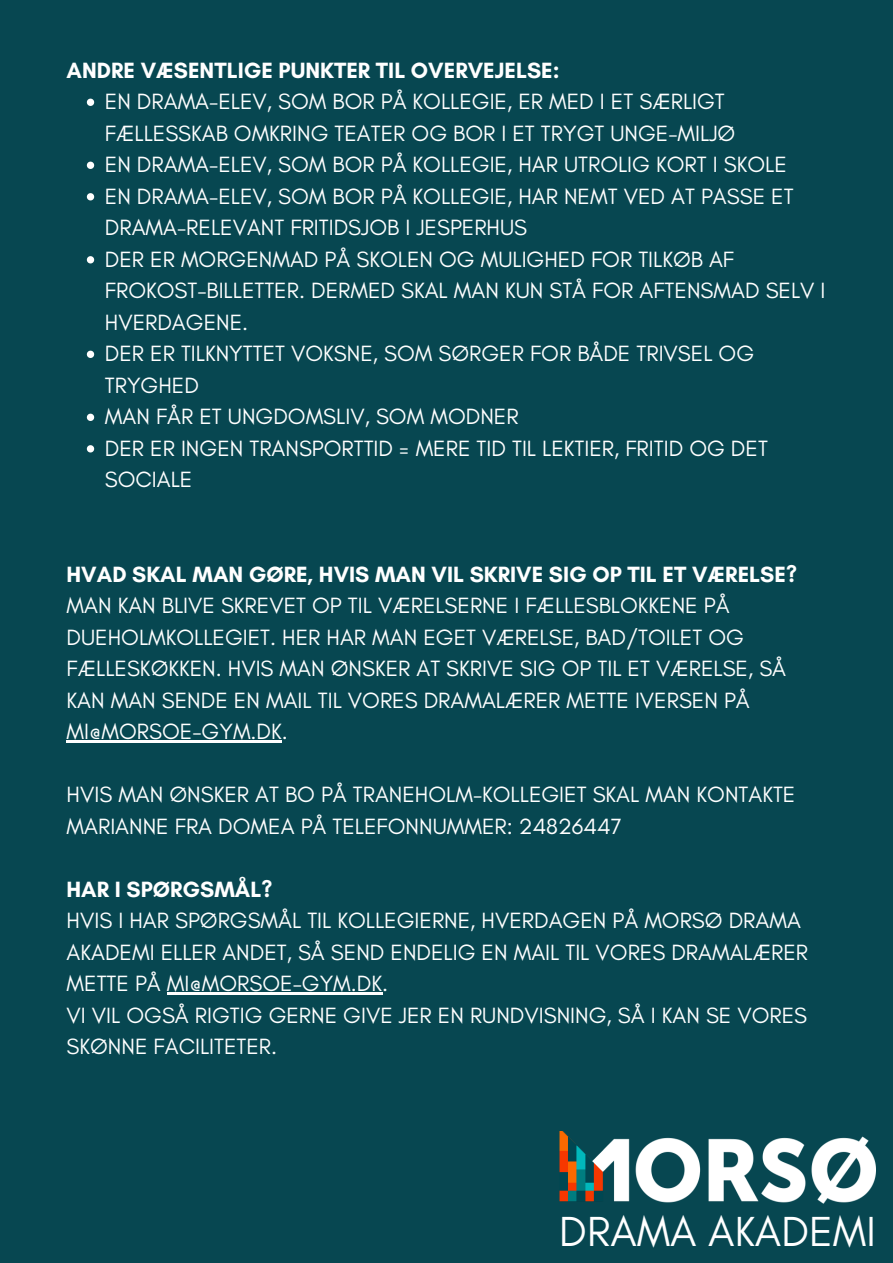
<style>
.page{position:relative;width:893px;height:1263px;background:#074751}
.page>*{position:absolute;margin:0;border:0;box-sizing:border-box;transform-origin:0 0}
.t1{font:42.83px "Glacial Indifference";color:#fff}
.t2{font:22.5px/31.5px "Glacial Indifference";color:#fff}
.t3{font:700 22.5px "Glacial Indifference";color:#fff}
.s1{font-weight:700}
</style>
<div class="page">
<img style="left:559px;top:1131px;width:316px;height:73px">
<svg style="left:87px;top:99px;width:7px;height:7px"></svg>
<svg style="left:87px;top:162px;width:7px;height:7px"></svg>
<svg style="left:87px;top:193px;width:7px;height:7px"></svg>
<svg style="left:87px;top:256px;width:7px;height:7px"></svg>
<svg style="left:87px;top:351px;width:7px;height:7px"></svg>
<svg style="left:87px;top:414px;width:7px;height:7px"></svg>
<svg style="left:87px;top:445px;width:7px;height:7px"></svg>
<hr style="left:67px;top:740px;width:215px;height:3px;background:#fff">
<hr style="left:167px;top:992px;width:215px;height:3px;background:#fff">
<p class="t3" style="left:67px;top:56px;width:494px">ANDRE VÆSENTLIGE PUNKTER TIL OVERVEJELSE:</p>
<p class="t2" style="left:105px;top:86px;width:632px">EN DRAMA-ELEV, SOM BOR PÅ KOLLEGIE, ER MED I ET SÆRLIGT<br>FÆLLESSKAB OMKRING TEATER OG BOR I ET TRYGT UNGE-MILJØ</p>
<p class="t2" style="left:105px;top:149px;width:683px">EN DRAMA-ELEV, SOM BOR PÅ KOLLEGIE, HAR UTROLIG KORT I SKOLE</p>
<p class="t2" style="left:105px;top:180px;width:690px">EN DRAMA-ELEV, SOM BOR PÅ KOLLEGIE, HAR NEMT VED AT PASSE ET<br>DRAMA-RELEVANT FRITIDSJOB I JESPERHUS</p>
<p class="t2" style="left:105px;top:243px;width:722px">DER ER MORGENMAD PÅ SKOLEN OG MULIGHED FOR TILKØB AF<br>FROKOST-BILLETTER. DERMED SKAL MAN KUN STÅ FOR AFTENSMAD SELV I<br>HVERDAGENE.</p>
<p class="t2" style="left:105px;top:338px;width:651px">DER ER TILKNYTTET VOKSNE, SOM SØRGER FOR BÅDE TRIVSEL OG<br>TRYGHED</p>
<p class="t2" style="left:105px;top:401px;width:415px">MAN FÅR ET UNGDOMSLIV, SOM MODNER</p>
<h3 class="t2" style="left:105px;top:432px;width:664px">DER ER INGEN TRANSPORTTID = MERE TID TIL LEKTIER, FRITID OG DET<br>SOCIALE</h3>
<h3 class="t2" style="left:67px;top:558px;width:732px"><span class="s1">HVAD SKAL MAN GØRE, HVIS MAN VIL SKRIVE SIG OP TIL ET VÆRELSE?<br></span>MAN KAN BLIVE SKREVET OP TIL VÆRELSERNE I FÆLLESBLOKKENE PÅ DUEHOLMKOLLEGIET. HER HAR MAN EGET VÆRELSE, BAD/TOILET OG FÆLLESKØKKEN. HVIS MAN ØNSKER AT SKRIVE SIG OP TIL ET VÆRELSE, SÅ KAN MAN SENDE EN MAIL TIL VORES DRAMALÆRER METTE IVERSEN PÅ MI@MORSOE-GYM.DK.</h3>
<h3 class="t2" style="left:67px;top:779px;width:730px">HVIS MAN ØNSKER AT BO PÅ TRANEHOLM-KOLLEGIET SKAL MAN KONTAKTE<br>MARIANNE FRA DOMEA PÅ TELEFONNUMMER: 24826447</h3>
<p class="t2" style="left:67px;top:873px;width:743px"><span class="s1">HAR I SPØRGSMÅL?<br></span>HVIS I HAR SPØRGSMÅL TIL KOLLEGIERNE, HVERDAGEN PÅ MORSØ DRAMA AKADEMI ELLER ANDET, SÅ SEND ENDELIG EN MAIL TIL VORES DRAMALÆRER METTE PÅ MI@MORSOE-GYM.DK.<br>VI VIL OGSÅ RIGTIG GERNE GIVE JER EN RUNDVISNING, SÅ I KAN SE VORES SKØNNE FACILITETER.</p>
<h2 class="t1" style="left:559px;top:1205px;width:318px">DRAMA AKADEMI</h2>
</div>
